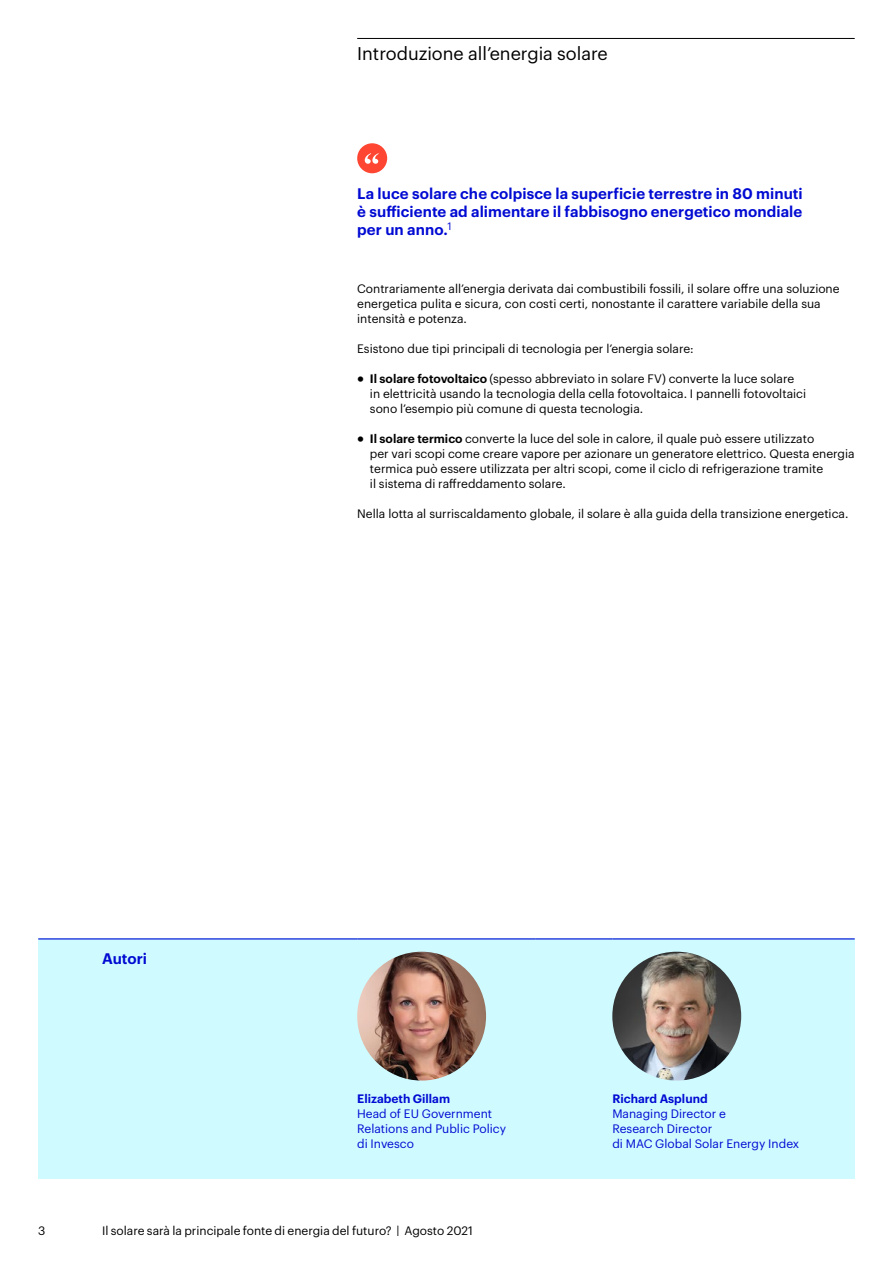
<style>
.page{position:relative;width:893px;height:1263px;background:#fff}
.page>*{position:absolute;margin:0;border:0;box-sizing:border-box;transform-origin:0 0}
.t1{font:18px "Graphik";color:#000}
.t2{font:600 15px/18px "Graphik";letter-spacing:.005em;color:#000ad2;text-align:justify}
.t3{font:12px/15px "Graphik";color:#000}
.t4{font:12px/15px "Graphik";color:#000ad2}
.t5{font:600 12px "Graphik";color:#000ad2}
.s1{font-weight:600;font-size:19.5px}
.s2{font-weight:600}
</style>
<div class="page">
<hr style="left:357px;top:38px;width:498px;height:1px;background:#000">
<div style="left:357px;top:143px;width:30px;height:30px;background:#ff4632;border-radius:50%"></div>
<svg style="left:365px;top:153px;width:14px;height:11px"></svg>
<div style="left:38px;top:938px;width:817px;height:240px;background:#cffaff"></div>
<hr style="left:38px;top:938px;width:319px;height:1px;background:#000ad2">
<hr style="left:357px;top:938px;width:179px;height:1px;background:#000ad2">
<hr style="left:536px;top:938px;width:76px;height:1px;background:#000ad2">
<hr style="left:612px;top:938px;width:243px;height:1px;background:#000ad2">
<img style="left:357px;top:952px;width:129px;height:128px;border-radius:64px">
<img style="left:612px;top:952px;width:129px;height:128px;border-radius:64px">
<h1 class="t1" style="left:357px;top:40px;width:252px">Introduzione all’energia solare</h1>
<p class="t2" style="left:357px;top:183px;width:447px">La luce solare che colpisce la superficie terrestre in 80 minuti è sufficiente ad alimentare il fabbisogno energetico mondiale per un anno.<sup>1</sup></p>
<p class="t2" style="left:102px;top:948px;width:47px">Autori</p>
<p class="t3" style="left:357px;top:280px;width:484px">Contrariamente all’energia derivata dai combustibili fossili, il solare offre una soluzione energetica pulita e sicura, con costi certi, nonostante il carattere variabile della sua intensità e potenza.</p>
<p class="t3" style="left:357px;top:340px;width:338px">Esistono due tipi principali di tecnologia per l’energia solare:</p>
<p class="t3" style="left:370px;top:370px;width:438px;text-indent:-13px"><span class="s1">•</span> <span class="s2">Il solare fotovoltaico</span> (spesso abbreviato in solare FV) converte la luce solare in elettricità usando la tecnologia della cella fotovoltaica. I pannelli fotovoltaici sono l’esempio più comune di questa tecnologia.</p>
<p class="t3" style="left:370px;top:430px;width:486px;text-indent:-13px"><span class="s1">•</span> <span class="s2">Il solare termico</span> converte la luce del sole in calore, il quale può essere utilizzato<br>per vari scopi come creare vapore per azionare un generatore elettrico. Questa energia termica può essere utilizzata per altri scopi, come il ciclo di refrigerazione tramite<br>il sistema di raffreddamento solare.</p>
<p class="t3" style="left:357px;top:505px;width:493px">Nella lotta al surriscaldamento globale, il solare è alla guida della transizione energetica.</p>
<p class="t5" style="left:357px;top:1089px;width:94px">Elizabeth Gillam</p>
<p class="t4" style="left:357px;top:1105px;width:150px">Head of EU Government<br>Relations and Public Policy di Invesco</p>
<p class="t5" style="left:612px;top:1089px;width:97px">Richard Asplund</p>
<p class="t4" style="left:612px;top:1105px;width:188px">Managing Director e<br>Research Director<br>di MAC Global Solar Energy Index</p>
<p class="t3" style="left:38px;top:1222px;width:9px">3</p>
<p class="t3" style="left:102px;top:1222px;width:372px">Il solare sarà la principale fonte di energia del futuro? | Agosto 2021</p>
</div>
